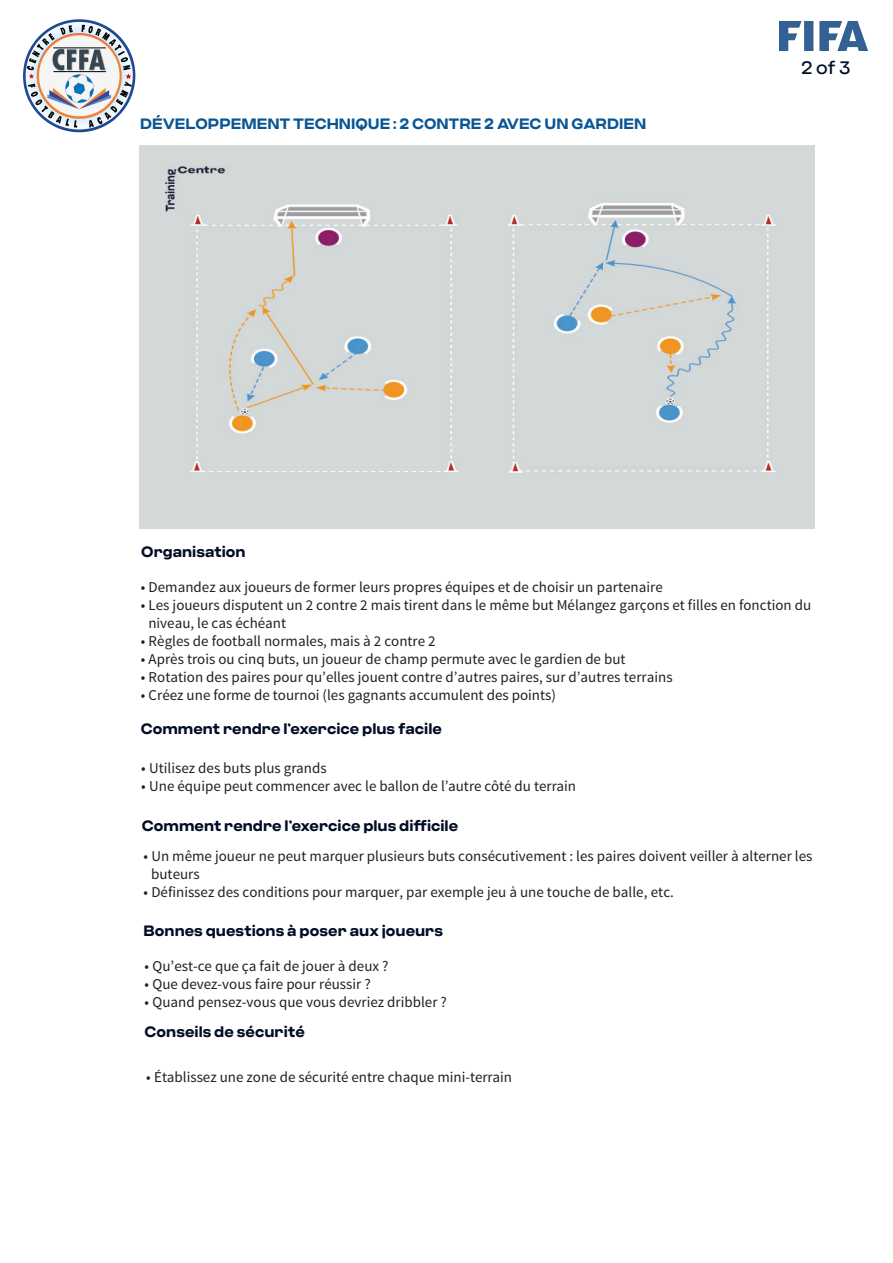
<style>
.page{position:relative;width:893px;height:1263px;background:#fff}
.page>*{position:absolute;margin:0;border:0;box-sizing:border-box;transform-origin:0 0}
.t1{font:18px "Criteria CF";color:#000c26}
.t2{font:15px/17.7px "Source Sans Pro";color:#231f20}
.t3{font:700 15px "Criteria CF";color:#000c26}
.t4{font:700 15px "Criteria CF";color:#0a5694}
.s1{font-family:"STIX Two Text"}
</style>
<div class="page">
<div style="left:139px;top:145px;width:675px;height:383px;background:#d3d8d8"></div>
<img style="left:23px;top:19px;width:113px;height:113px">
<img style="left:780px;top:21px;width:88px;height:29px">
<p class="t4" style="left:140px;top:118px;width:508px">DÉVELOPPEMENT TECHNIQUE : 2 CONTRE 2 AVEC UN GARDIEN</p>
<p class="t1" style="left:801px;top:60px;width:51px">2 of 3</p>
<p class="t3" style="left:141px;top:546px;width:106px">Organisation</p>
<p class="t2" style="left:141px;top:580px;width:524px">• Demandez aux joueurs de former leurs propres équipes et de choisir un partenaire</p>
<p class="t2" style="left:148px;top:598px;width:664px;text-indent:-8px">• Les joueurs disputent un 2 contre 2 mais tirent dans le même but Mélangez garçons et filles en fonction du niveau, le cas échéant</p>
<p class="t2" style="left:141px;top:633px;width:297px">• Règles de football normales, mais à 2 contre 2</p>
<p class="t2" style="left:141px;top:651px;width:486px">• Après trois ou cinq buts, un joueur de champ permute avec le gardien de but</p>
<p class="t2" style="left:141px;top:669px;width:533px">• Rotation des paires pour qu’elles jouent contre d’autres paires, sur d’autres terrains</p>
<p class="t2" style="left:141px;top:687px;width:417px">• Créez une forme de tournoi (les gagnants accumulent des points)</p>
<p class="t3" style="left:141px;top:723px;width:303px">Comment rendre l’exercice plus facile</p>
<p class="t2" style="left:141px;top:761px;width:187px">• Utilisez des buts plus grands</p>
<p class="t2" style="left:141px;top:779px;width:436px">• Une équipe peut commencer avec le ballon de l’autre côté du terrain</p>
<p class="t3" style="left:142px;top:820px;width:318px">Comment rendre l’exercice plus difficile</p>
<p class="t2" style="left:151px;top:848px;width:663px;text-indent:-8px">• Un même joueur ne peut marquer plusieurs buts consécutivement : les paires doivent veiller à alterner les buteurs</p>
<p class="t2" style="left:143px;top:884px;width:532px">• Définissez des conditions pour marquer, par exemple jeu à une touche de balle, etc.</p>
<p class="t3" style="left:144px;top:925px;width:301px">Bonnes questions à poser aux joueurs</p>
<p class="t2" style="left:145px;top:958px;width:245px">• Qu’est-ce que ça fait de jouer à deux ?</p>
<p class="t2" style="left:145px;top:976px;width:228px">• Que devez-vous faire pour réussir ?</p>
<p class="t2" style="left:145px;top:994px;width:304px">• Quand pensez-vous que vous devriez dribbler ?</p>
<p class="t3" style="left:145px;top:1026px;width:162px">Conseils de sécurité</p>
<p class="t2" style="left:146px;top:1069px;width:367px">• Établissez une zone de sécurité entre chaque mini<span class="s1">‑</span>terrain</p>
</div>
